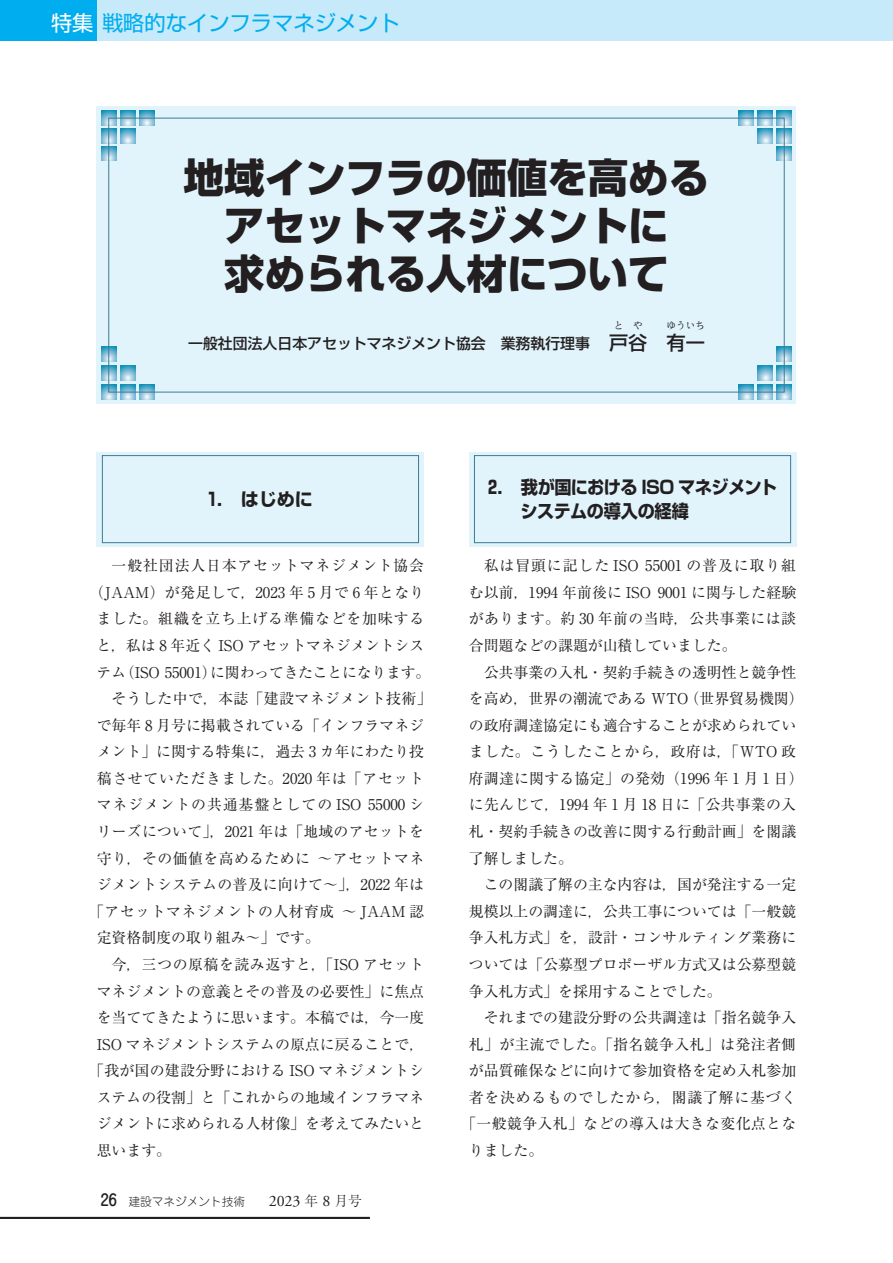
<style>
.page{position:relative;width:893px;height:1263px;background:#fff}
.page>*{position:absolute;margin:0;border:0;box-sizing:border-box;transform-origin:0 0}
.特集_タイトル{font:800 40.35px "Shin Go Pr 6 N";color:#231f20}
.t1{font:21.3px "Shin Go Pr 6 N";color:#00aeef}
.タイトル_名前_氏名ルビ付{font:500 19.2px "Shin Go Pr 6 N";color:#231f20}
.大見出し_1__特集{font:700 18px/23.4px "Shin Go Pr 6 N";letter-spacing:-.025em;color:#231f20}
.本文_14Q{font:14.85px/26.5px "Ryumin Pr 6 N";color:#231f20;text-align:justify}
.本文_14Q-2{font:14.85px "Ryumin Pr 6 N";letter-spacing:.03em;color:#231f20}
.本文_14Q-3{font:14.85px "Ryumin Pr 6 N";letter-spacing:.055em;color:#231f20}
.本文_14Q-4{font:14.85px "Ryumin Pr 6 N";letter-spacing:.025em;color:#231f20}
.タイトル_名前_氏名ルビ付-2{font:500 14.85px "Shin Go Pr 6 N";color:#231f20}
.本文_14Q-5{font:14.85px "Ryumin Pr 6 N";letter-spacing:.02em;color:#231f20}
.本文_14Q-6{font:14.85px "Ryumin Pr 6 N";letter-spacing:.06em;color:#231f20}
.本文_14Q-7{font:14.85px "Ryumin Pr 6 N";letter-spacing:.05em;color:#231f20}
.本文_14Q-8{font:14.85px "Ryumin Pr 6 N";letter-spacing:.035em;color:#231f20}
.t2{font:300 11.7px "Jun 101 Pro";color:#231f20}
.タイトル_名前_氏名ルビ付-3{font:9.6px "Ryumin Pr 6 N";color:#231f20}
.s1{color:#fff}
.s2{font-size:19.2px}
.s3{font-family:"Jun 34 Pro";font-weight:500;font-size:15.9px}
.s4{font-family:"Adobe Garamond Pro";font-weight:400;font-size:15.9px}
.s5{font-family:"Ryumin Pr 6 N";font-size:13.8px}
</style>
<div class="page">
<div style="left:0;top:0;width:98px;height:40px;background:#00aeef"></div>
<div style="left:98px;top:0;width:795px;height:40px;background:#c6eafa"></div>
<div style="left:97px;top:452px;width:327px;height:94px;background:#e1f4fc"></div>
<div style="left:102px;top:455px;width:317px;height:88px;border:1px solid #3c7b93"></div>
<div style="left:469px;top:452px;width:327px;height:94px;background:#e1f4fc"></div>
<div style="left:474px;top:455px;width:317px;height:88px;border:1px solid #3c7b93"></div>
<div style="left:97px;top:106px;width:699px;height:298px;background:#e1f4fc"></div>
<svg style="left:101px;top:111px;width:15px;height:14px"></svg>
<svg style="left:120px;top:111px;width:15px;height:14px"></svg>
<svg style="left:101px;top:128px;width:15px;height:15px"></svg>
<svg style="left:101px;top:146px;width:15px;height:15px"></svg>
<svg style="left:120px;top:128px;width:15px;height:15px"></svg>
<svg style="left:139px;top:111px;width:15px;height:14px"></svg>
<svg style="left:101px;top:385px;width:15px;height:14px"></svg>
<svg style="left:120px;top:385px;width:15px;height:14px"></svg>
<svg style="left:101px;top:366px;width:15px;height:14px"></svg>
<svg style="left:101px;top:347px;width:15px;height:14px"></svg>
<svg style="left:120px;top:366px;width:15px;height:14px"></svg>
<svg style="left:139px;top:385px;width:15px;height:14px"></svg>
<svg style="left:777px;top:111px;width:15px;height:14px"></svg>
<svg style="left:758px;top:111px;width:15px;height:14px"></svg>
<svg style="left:777px;top:128px;width:15px;height:15px"></svg>
<svg style="left:777px;top:146px;width:15px;height:15px"></svg>
<svg style="left:758px;top:128px;width:15px;height:15px"></svg>
<svg style="left:739px;top:111px;width:15px;height:14px"></svg>
<svg style="left:777px;top:385px;width:15px;height:14px"></svg>
<svg style="left:758px;top:385px;width:15px;height:14px"></svg>
<svg style="left:777px;top:366px;width:15px;height:14px"></svg>
<svg style="left:777px;top:347px;width:15px;height:14px"></svg>
<svg style="left:758px;top:366px;width:15px;height:14px"></svg>
<svg style="left:739px;top:385px;width:15px;height:14px"></svg>
<div style="left:108px;top:118px;width:677px;height:274px;border:1px solid #3c7b93"></div>
<hr style="left:0;top:1217px;width:370px;height:2px;background:#231f20">
<h2 class="t1" style="left:51px;top:6px;width:350px"><span class="s1">特集</span>戦略的なインフラマネジメント</h2>
<p class="特集_タイトル" style="left:184px;top:146px;width:527px">地域インフラの価値を高める</p>
<p class="特集_タイトル" style="left:224px;top:193px;width:446px">アセットマネジメントに</p>
<p class="特集_タイトル" style="left:224px;top:241px;width:446px">求められる人材について</p>
<p class="タイトル_名前_氏名ルビ付-3" style="left:614px;top:318px;width:11px">と</p>
<p class="タイトル_名前_氏名ルビ付-3" style="left:633px;top:318px;width:11px">や</p>
<p class="タイトル_名前_氏名ルビ付-3" style="left:666px;top:318px;width:40px">ゆういち</p>
<p class="タイトル_名前_氏名ルビ付" style="left:628px;top:327px;width:21px">谷</p>
<p class="タイトル_名前_氏名ルビ付-2" style="left:188px;top:331px;width:442px">一般社団法人日本アセットマネジメント協会　業務執行理事 <span class="s2">戸</span></p>
<p class="タイトル_名前_氏名ルビ付" style="left:666px;top:327px;width:40px">有一</p>
<p class="大見出し_1__特集" style="left:208px;top:487px;width:107px">1.　はじめに</p>
<p class="本文_14Q-3" style="left:112px;top:554px;width:314px">一般社団法人日本アセットマネジメント協会</p>
<p class="本文_14Q-5" style="left:89px;top:581px;width:337px">（JAAM）が発足して，2023 年 5 月で 6 年となり</p>
<p class="本文_14Q-3" style="left:97px;top:607px;width:329px">ました。組織を立ち上げる準備などを加味する</p>
<p class="本文_14Q" style="left:97px;top:631px;width:329px">と，私は 8 年近く ISO アセットマネジメントシス</p>
<p class="本文_14Q" style="left:97px;top:658px;width:335px">テム（ISO 55001）に関わってきたことになります。</p>
<p class="本文_14Q-2" style="left:112px;top:687px;width:322px">そうした中で，本誌「建設マネジメント技術」</p>
<p class="本文_14Q" style="left:97px;top:711px;width:329px">で毎年 8 月号に掲載されている「インフラマネジ</p>
<p class="本文_14Q" style="left:97px;top:738px;width:329px">メント」に関する特集に，過去 3 カ年にわたり投</p>
<p class="本文_14Q-7" style="left:97px;top:767px;width:329px">稿させていただきました。2020 年は「アセット</p>
<p class="本文_14Q-6" style="left:97px;top:793px;width:329px">マネジメントの共通基盤としての ISO 55000 シ</p>
<p class="本文_14Q" style="left:97px;top:817px;width:329px">リーズについて」，2021 年は「地域のアセットを</p>
<p class="本文_14Q-2" style="left:97px;top:846px;width:329px">守り，その価値を高めるために 〜アセットマネ</p>
<p class="本文_14Q" style="left:97px;top:871px;width:329px">ジメントシステムの普及に向けて〜」，2022 年は</p>
<p class="本文_14Q-2" style="left:89px;top:899px;width:336px">「アセットマネジメントの人材育成 〜 JAAM 認</p>
<p class="本文_14Q" style="left:97px;top:924px;width:225px">定資格制度の取り組み〜」です。</p>
<p class="本文_14Q-8" style="left:112px;top:953px;width:314px">今，三つの原稿を読み返すと，「ISO アセット</p>
<p class="本文_14Q" style="left:97px;top:977px;width:329px">マネジメントの意義とその普及の必要性」に焦点</p>
<p class="本文_14Q" style="left:97px;top:1003px;width:329px">を当ててきたように思います。本稿では，今一度</p>
<p class="本文_14Q" style="left:97px;top:1030px;width:329px">ISO マネジメントシステムの原点に戻ることで，</p>
<p class="本文_14Q" style="left:89px;top:1057px;width:336px">「我が国の建設分野における ISO マネジメントシ</p>
<p class="本文_14Q" style="left:97px;top:1083px;width:329px">ステムの役割」と「これからの地域インフラマネ</p>
<p class="本文_14Q" style="left:97px;top:1110px;width:329px">ジメントに求められる人材像」を考えてみたいと</p>
<p class="本文_14Q" style="left:97px;top:1136px;width:76px">思います。</p>
<p class="t2" style="left:101px;top:1192px;width:262px"><span class="s3">26</span> 建設マネジメント技術　　<span class="s4">2023</span> <span class="s5">年</span> <span class="s4">8</span> <span class="s5">月号</span></p>
<p class="大見出し_1__特集" style="left:521px;top:475px;width:258px;text-indent:-32px">2.　我が国における ISO マネジメントシステムの導入の経緯</p>
<p class="本文_14Q" style="left:469px;top:552px;width:329px;text-indent:15px">私は冒頭に記した ISO 55001 の普及に取り組む以前，1994 年前後に ISO 9001 に関与した経験があります。約 30 年前の当時，公共事業には談合問題などの課題が山積していました。</p>
<p class="本文_14Q" style="left:469px;top:658px;width:336px;text-align:left;text-indent:15px">公共事業の入札・契約手続きの透明性と競争性を高め，世界の潮流である WTO（世界貿易機関）の政府調達協定にも適合することが求められていました。こうしたことから，政府は，「WTO 政府調達に関する協定」の発効（1996 年 1 月 1 日）に先んじて，1994 年 1 月 18 日に「公共事業の入札・契約手続きの改善に関する行動計画」を閣議了解しました。</p>
<p class="本文_14Q" style="left:469px;top:871px;width:329px;text-indent:15px">この閣議了解の主な内容は，国が発注する一定規模以上の調達に，公共工事については「一般競争入札方式」を，設計・コンサルティング業務については「公募型プロポーザル方式又は公募型競争入札方式」を採用することでした。</p>
<p class="本文_14Q" style="left:484px;top:1003px;width:314px">それまでの建設分野の公共調達は「指名競争入</p>
<p class="本文_14Q-4" style="left:469px;top:1032px;width:329px">札」が主流でした。「指名競争入札」は発注者側</p>
<p class="本文_14Q" style="left:469px;top:1057px;width:329px">が品質確保などに向けて参加資格を定め入札参加</p>
<p class="本文_14Q-3" style="left:469px;top:1086px;width:329px">者を決めるものでしたから，閣議了解に基づく</p>
<p class="本文_14Q-4" style="left:461px;top:1112px;width:336px">「一般競争入札」などの導入は大きな変化点とな</p>
<p class="本文_14Q" style="left:469px;top:1136px;width:76px">りました。</p>
</div>
